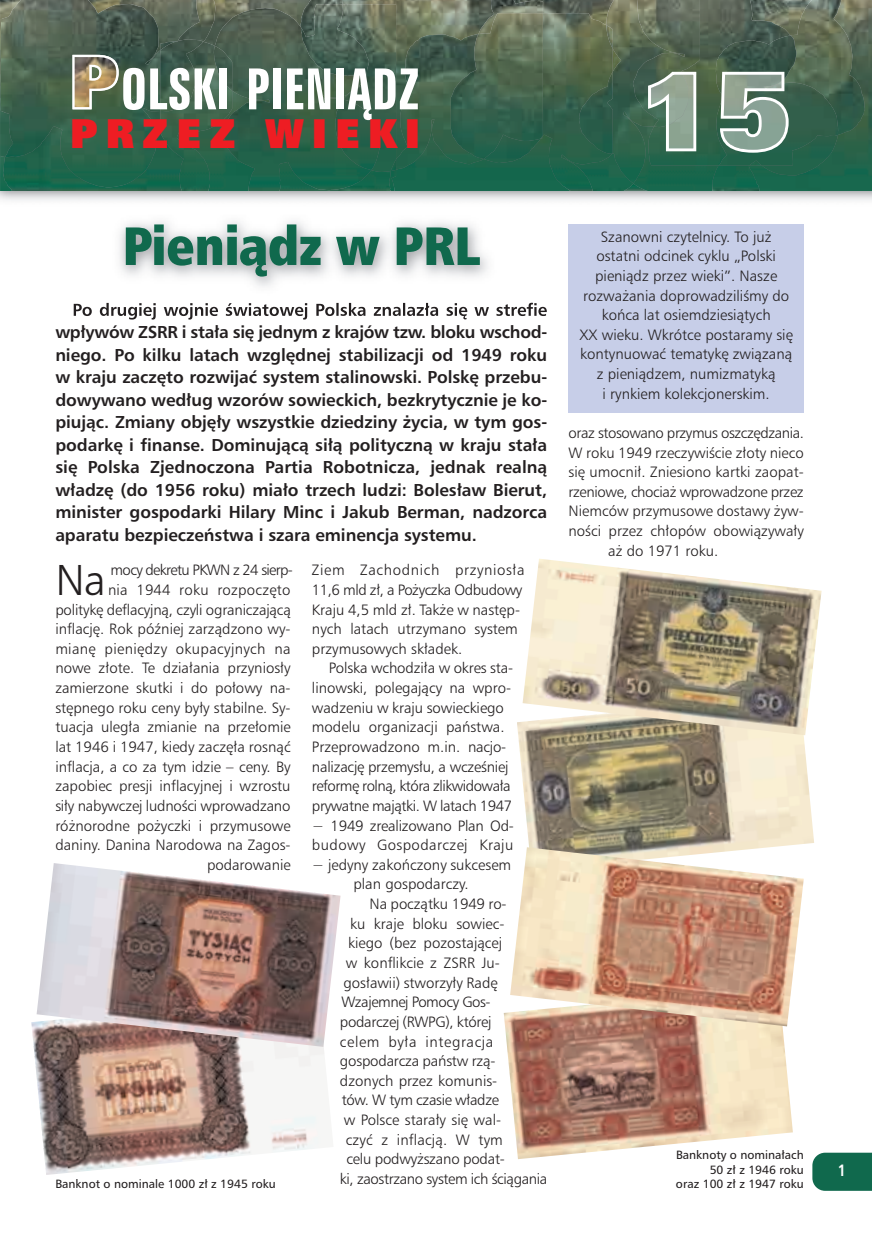
<style>
.page{position:relative;width:872px;height:1254px;background:#fff}
.page>*{position:absolute;margin:0;border:0;box-sizing:border-box;transform-origin:0 0}
.t1{font:700 56.7px "Zurich X Cn EU";letter-spacing:.005em;color:#fff;scale:.93 1}
.t2{font:54px "Humnst 777 X Blk Cn EU";letter-spacing:-.015em;color:#10694d}
.t3{font:43.2px "Humnst 777 Lt EU";color:#231f20}
.t4{font:39.9px "Zurich X Blk EU";letter-spacing:.2em;color:#ee1d23;scale:.94 1}
.t5{font:700 17.25px/22.5px "Humnst 777 EU";letter-spacing:-.005em;color:#231f20;text-align:justify}
.t6{font:700 16.5px "Humnst 777 Cn EU";color:#fff}
.t7{font:15px/19.6px "Humnst 777 Lt EU";color:#231f20}
.t8{font:15px "Humnst 777 Lt EU";letter-spacing:-.025em;color:#231f20}
.t9{font:15px "Humnst 777 Lt EU";letter-spacing:-.03em;color:#231f20}
.t10{font:15px "Humnst 777 Lt EU";letter-spacing:-.02em;color:#231f20}
.t11{font:15px "Humnst 777 Lt EU";letter-spacing:-.035em;color:#231f20}
.t12{font:15px "Humnst 777 Lt EU";letter-spacing:.025em;color:#231f20}
.t13{font:15px "Humnst 777 Lt EU";letter-spacing:.04em;color:#231f20}
.t14{font:12px/14.4px "Humnst 777 EU";color:#231f20;text-align:right}
.s1{font-family:"Zurich X Blk EU";font-weight:400;font-size:75.6px}
</style>
<div class="page">
<img style="left:0;top:0;width:178px;height:157px">
<img style="left:3px;top:187px;width:157px;height:4px">
<img style="left:1px;top:0;width:159px;height:187px">
<img style="left:215px;top:0;width:85px;height:8px">
<img style="left:178px;top:0;width:37px;height:42px">
<img style="left:160px;top:42px;width:55px;height:149px">
<img style="left:160px;top:39px;width:43px;height:72px">
<img style="left:371px;top:172px;width:18px;height:19px">
<img style="left:215px;top:8px;width:156px;height:183px">
<img style="left:214px;top:46px;width:18px;height:45px">
<img style="left:335px;top:0;width:143px;height:99px">
<img style="left:300px;top:0;width:43px;height:37px">
<img style="left:337px;top:4px;width:59px;height:168px">
<img style="left:335px;top:99px;width:44px;height:71px">
<img style="left:301px;top:4px;width:68px;height:74px">
<div style="left:392px;top:119px;width:151px;height:72px;background:#17664c"></div>
<img style="left:389px;top:170px;width:7px;height:21px">
<img style="left:396px;top:34px;width:88px;height:136px">
<svg style="left:391px;top:159px;width:5px;height:12px"></svg>
<img style="left:613px;top:183px;width:10px;height:8px">
<img style="left:543px;top:0;width:63px;height:13px">
<img style="left:478px;top:0;width:65px;height:13px">
<img style="left:543px;top:13px;width:70px;height:178px">
<img style="left:484px;top:159px;width:56px;height:3px">
<img style="left:451px;top:13px;width:92px;height:146px">
<img style="left:759px;top:0;width:113px;height:191px">
<img style="left:790px;top:0;width:75px;height:135px">
<img style="left:623px;top:165px;width:89px;height:26px">
<img style="left:606px;top:0;width:79px;height:183px">
<img style="left:606px;top:25px;width:7px;height:24px">
<img style="left:579px;top:72px;width:34px;height:82px">
<img style="left:761px;top:165px;width:77px;height:10px">
<img style="left:712px;top:165px;width:47px;height:26px">
<img style="left:648px;top:0;width:142px;height:165px">
<img style="left:633px;top:0;width:67px;height:127px">
<img style="left:716px;top:83px;width:122px;height:82px">
<img style="left:716px;top:35px;width:80px;height:62px">
<svg style="left:72px;top:55px;width:47px;height:54px"></svg>
<img style="left:75px;top:57px;width:41px;height:50px">
<img style="left:73px;top:221px;width:460px;height:99px">
<img style="left:74px;top:303px;width:393px;height:16px">
<img style="left:496px;top:303px;width:51px;height:13px">
<div style="left:568px;top:224px;width:236px;height:188px;background:#c7cee8"></div>
<img style="left:31px;top:1012px;width:293px;height:162px">
<img style="left:37px;top:863px;width:303px;height:183px">
<img style="left:517px;top:722px;width:297px;height:125px">
<img style="left:522px;top:558px;width:299px;height:177px">
<img style="left:504px;top:1012px;width:289px;height:146px">
<img style="left:510px;top:847px;width:294px;height:179px">
<svg style="left:648px;top:72px;width:51px;height:81px;background:#89a090"></svg>
<svg style="left:717px;top:72px;width:71px;height:81px"></svg>
<div style="left:812px;top:1152px;width:60px;height:38px;background:#10694d"></div>
<h1 class="t1" style="left:68px;top:56px;width:379px"><span class="s1">P</span>OLSKI PIENIĄDZ</h1>
<h3 class="t4" style="left:70px;top:109px;width:374px">PRZEZ WIEKI</h3>
<h2 class="t2" style="left:122px;top:215px;width:359px">Pieniądz w PRL</h2>
<p class="t5" style="left:55px;top:322px;width:493px">wpływów ZSRR i stała się jednym z krajów tzw. bloku wschod&shy;niego. Po kilku latach względnej stabilizacji od 1949 roku w kraju zaczęto rozwijać system stalinowski. Polskę przebu&shy;dowywano według wzorów sowieckich, bezkrytycznie je ko&shy;piując. Zmiany objęły wszystkie dziedziny życia, w tym gos&shy;podarkę i finanse. Dominującą siłą polityczną w kraju stała się Polska Zjednoczona Partia Robotnicza, jednak realną władzę (do 1956 roku) miało trzech ludzi: Bolesław Bierut, minister gospodarki Hilary Minc i Jakub Berman, nadzorca aparatu bezpieczeństwa i szara eminencja systemu.</p>
<p class="t7" style="left:579px;top:228px;width:215px;text-align:center">Szanowni czytelnicy. To już ostatni odcinek cyklu „Polski pieniądz przez wieki”. Nasze rozważania doprowadziliśmy do końca lat osiemdziesiątych<br>XX wieku. Wkrótce postaramy się kontynuować tematykę związaną z pieniądzem, numizmatyką<br>i rynkiem kolekcjonerskim.</p>
<p class="t9" style="left:568px;top:426px;width:237px">oraz stosowano przymus oszczędzania.</p>
<p class="t7" style="left:568px;top:444px;width:237px">W roku 1949 rzeczywiście złoty nieco</p>
<p class="t7" style="left:568px;top:463px;width:237px">się umocnił. Zniesiono kartki zaopat-</p>
<p class="t8" style="left:568px;top:485px;width:237px">rzeniowe, chociaż wprowadzone przez</p>
<p class="t7" style="left:568px;top:502px;width:237px">Niemców przymusowe dostawy żyw-</p>
<p class="t7" style="left:568px;top:522px;width:237px">ności przez chłopów obowiązywały</p>
<p class="t7" style="left:608px;top:542px;width:112px">aż do 1971 roku.</p>
<p class="t7" style="left:55px;top:561px;width:239px;text-align:right">mocy dekretu PKWN z 24 sierp -<br>nia 1944 roku rozpoczęto<br>politykę deflacyjną, czyli ograniczającą inflację. Rok później zarządzono wy&shy;mianę pieniędzy okupacyjnych na nowe złote. Te działania przyniosły zamierzone skutki i do połowy na&shy;stępnego roku ceny były stabilne. Sy&shy;tuacja uległa zmianie na przełomie lat 1946 i 1947, kiedy zaczęła rosnąć inflacja, a co za tym idzie – ceny. By zapobiec presji inflacyjnej i wzrostu siły nabywczej ludności wprowadzano różnorodne pożyczki i przymusowe daniny. Danina Narodowa na Zagos&shy;podarowanie</p>
<p class="t7" style="left:312px;top:561px;width:214px">Ziem Zachodnich przyniosła<br>11,6 mld zł, a Pożyczka Odbudowy<br>Kraju 4,5 mld zł. Także w następ&shy;nych latach utrzymano system przymusowych składek.</p>
<p class="t7" style="left:329px;top:659px;width:186px">Polska wchodziła w okres sta-</p>
<p class="t7" style="left:312px;top:679px;width:201px">linowski, polegający na wpro-</p>
<p class="t7" style="left:312px;top:699px;width:194px">wadzeniu w kraju sowieckiego</p>
<p class="t7" style="left:312px;top:718px;width:194px">modelu organizacji państwa.</p>
<p class="t7" style="left:312px;top:738px;width:196px">Przeprowadzono m.in. nacjo-</p>
<p class="t7" style="left:312px;top:757px;width:198px">nalizację przemysłu, a wcześniej</p>
<p class="t11" style="left:312px;top:780px;width:200px">reformę rolną, która zlikwidowała</p>
<p class="t8" style="left:312px;top:799px;width:202px">prywatne majątki. W latach 1947</p>
<p class="t7" style="left:312px;top:816px;width:204px">− 1949 zrealizowano Plan Od-</p>
<p class="t12" style="left:312px;top:838px;width:203px">budowy Gospodarczej Kraju</p>
<p class="t7" style="left:312px;top:855px;width:201px">− jedyny zakończony sukcesem</p>
<p class="t7" style="left:353px;top:875px;width:117px">plan gospodarczy.</p>
<p class="t7" style="left:369px;top:895px;width:139px">Na początku 1949 ro -</p>
<p class="t7" style="left:350px;top:914px;width:156px">ku kraje bloku sowiec-</p>
<p class="t7" style="left:348px;top:934px;width:156px">kiego (bez pozostającej</p>
<p class="t7" style="left:346px;top:954px;width:156px">w konflikcie z ZSRR Ju-</p>
<p class="t7" style="left:343px;top:973px;width:156px">gosławii) stworzyły Radę</p>
<p class="t9" style="left:341px;top:995px;width:151px">Wzajemnej Pomocy Gos-</p>
<p class="t10" style="left:340px;top:1015px;width:153px">podarczej (RWPG), której</p>
<p class="t13" style="left:340px;top:1035px;width:155px">celem była integracja</p>
<p class="t7" style="left:340px;top:1052px;width:157px">gospodarcza państw rzą-</p>
<p class="t7" style="left:340px;top:1071px;width:159px">dzonych przez komunis-</p>
<p class="t10" style="left:342px;top:1094px;width:159px">tów. W tym czasie władze</p>
<p class="t7" style="left:344px;top:1111px;width:159px">w Polsce starały się wal-</p>
<p class="t7" style="left:346px;top:1130px;width:159px">czyć z inflacją. W tym</p>
<p class="t7" style="left:346px;top:1150px;width:160px">celu podwyższano podat-</p>
<p class="t8" style="left:340px;top:1172px;width:209px">ki, zaostrzano system ich ściągania</p>
<h3 class="t3" style="left:55px;top:562px;width:52px">Na</h3>
<p class="t14" style="left:676px;top:1148px;width:129px">Banknoty o nominałach<br>50 zł z 1946 roku</p>
<p class="t14" style="left:55px;top:1177px;width:222px">Banknot o nominale 1000 zł z 1945 roku</p>
<p class="t14" style="left:676px;top:1177px;width:129px">oraz 100 zł z 1947 roku</p>
<p class="t6" style="left:838px;top:1159px;width:10px">1</p>
</div>
